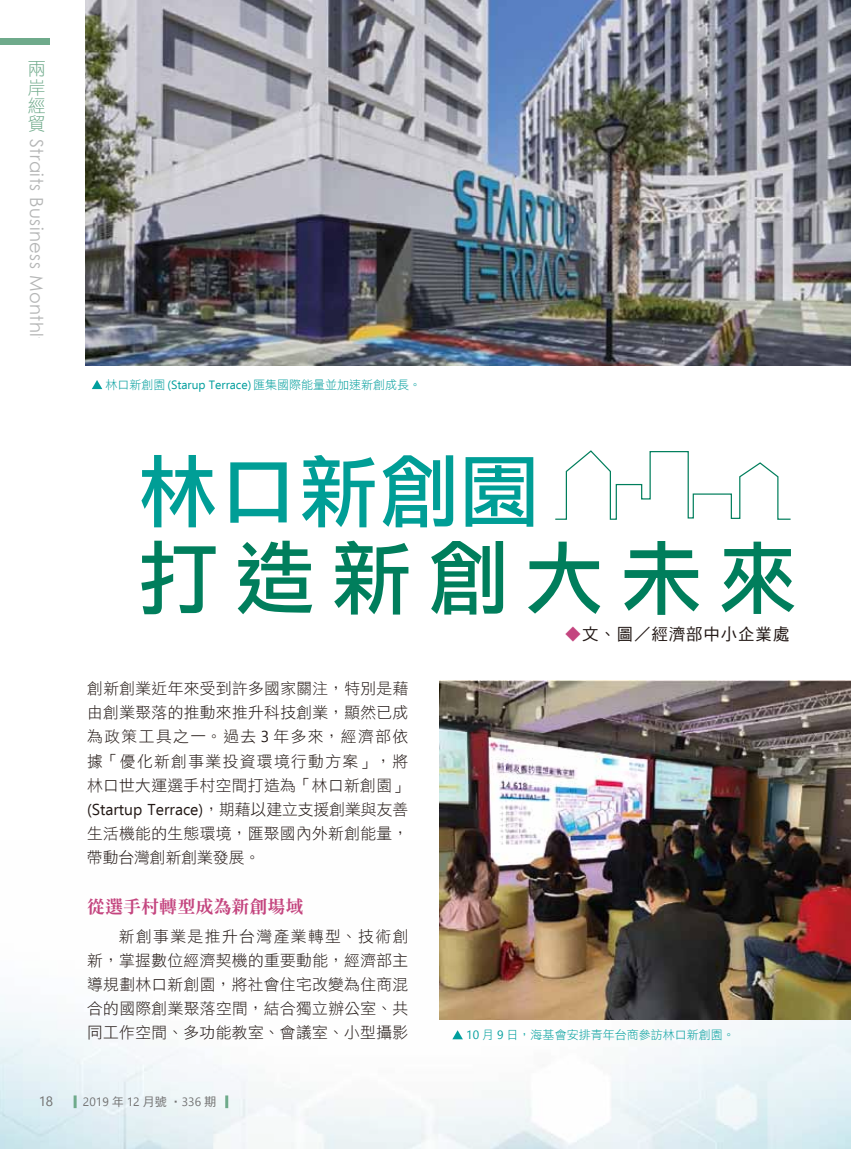
<style>
.page{position:relative;width:851px;height:1149px;background:#fff}
.page>*{position:absolute;margin:0;border:0;box-sizing:border-box;transform-origin:0 0}
.t1{font:80.4px "DF Li Hei Md WIN BF";letter-spacing:.2em;color:#007e5c}
.t2{font:78.75px "DF Li Hei Md WIN BF";letter-spacing:.02em;color:#009e96}
.t3{font:18px "Century Gothic";letter-spacing:.025em;color:#b5b6b6}
.t4{font:18px "DF Ming Std W9";color:#c4457f}
.t5{font:18px/18.5px "DF Hei Std W3";color:#6faa8b;text-align:justify}
.t6{font:16.5px "DF Hei Std W5";letter-spacing:.05em;color:#221815}
.t7{font:15.75px/24px "DF Hei Std W3";letter-spacing:.02em;color:#221815;text-align:justify}
.t8{font:15.75px "Ebrima";color:#221815}
.t9{font:13.5px "Ebrima";color:#727171}
.t10{font:12px "DF Hei Std W3";color:#009e9d}
.t11{font:12px "Nirmala UI";color:#727171}
.s1{font-family:"Ebrima"}
.s2{font-family:"DF Hei Std W3"}
.s3{color:#c4457f}
.s4{font-family:"DF Hei Std W5"}
</style>
<div class="page">
<img style="left:0;top:1012px;width:850px;height:136px">
<div style="left:0;top:38px;width:50px;height:7px;background:#6faa8b"></div>
<svg style="left:74px;top:1095px;width:3px;height:12px"></svg>
<svg style="left:225px;top:1095px;width:3px;height:12px"></svg>
<img style="left:85px;top:0;width:765px;height:366px">
<svg style="left:92px;top:380px;width:10px;height:9px"></svg>
<svg style="left:452px;top:1029px;width:11px;height:9px"></svg>
<img style="left:439px;top:680px;width:411px;height:338px">
<svg style="left:555px;top:450px;width:236px;height:70px"></svg>
<p class="t5" style="left:28px;top:59px;width:19px">兩岸經貿</p>
<p class="t3" style="left:49px;top:139px;width:209px;rotate:90deg">Straits Business Monthly</p>
<p class="t10" style="left:106px;top:378px;width:317px">林口新創園<span class="s1">(Starup Terrace)</span>匯集國際能量並加速新創成長。</p>
<h2 class="t2" style="left:138px;top:452px;width:402px">林口新創園</h2>
<h1 class="t1" style="left:138px;top:537px;width:661px">打造新創大未來</h1>
<p class="t7" style="left:87px;top:676px;width:323px">創新創業近年來受到許多國家關注，特別是藉由創業聚落的推動來推升科技創業，顯然已成為政策工具之一。過去 <span class="s1">3</span> 年多來，經濟部依據「優化新創事業投資環境行動方案」，將林口世大運選手村空間打造為「林口新創園」</p>
<p class="t8" style="left:87px;top:797px;width:323px">(Startup Terrace)<span class="s2">，期藉以建立支援創業與友善</span></p>
<p class="t7" style="left:87px;top:820px;width:322px">生活機能的生態環境，匯聚國內外新創能量，帶動台灣創新創業發展。</p>
<p class="t4" style="left:87px;top:896px;width:217px">從選手村轉型成為新創場域</p>
<p class="t7" style="left:87px;top:924px;width:323px;text-indent:32px">新創事業是推升台灣產業轉型、技術創新，掌握數位經濟契機的重要動能，經濟部主導規劃林口新創園，將社會住宅改變為住商混合的國際創業聚落空間，結合獨立辦公室、共同工作空間、多功能教室、會議室、小型攝影</p>
<p class="t6" style="left:564px;top:624px;width:226px"><span class="s3">◆</span>文、圖／經濟部中小企業處</p>
<p class="t10" style="left:466px;top:1027px;width:270px"><span class="s1">10</span> 月 <span class="s1">9</span> 日，海基會安排青年台商參訪林口新創園。</p>
<p class="t9" style="left:39px;top:1091px;width:16px">18</p>
<p class="t11" style="left:83px;top:1091px;width:135px">2019 <span class="s4">年</span> 12 <span class="s4">月號 ‧</span>336 <span class="s4">期</span></p>
</div>
